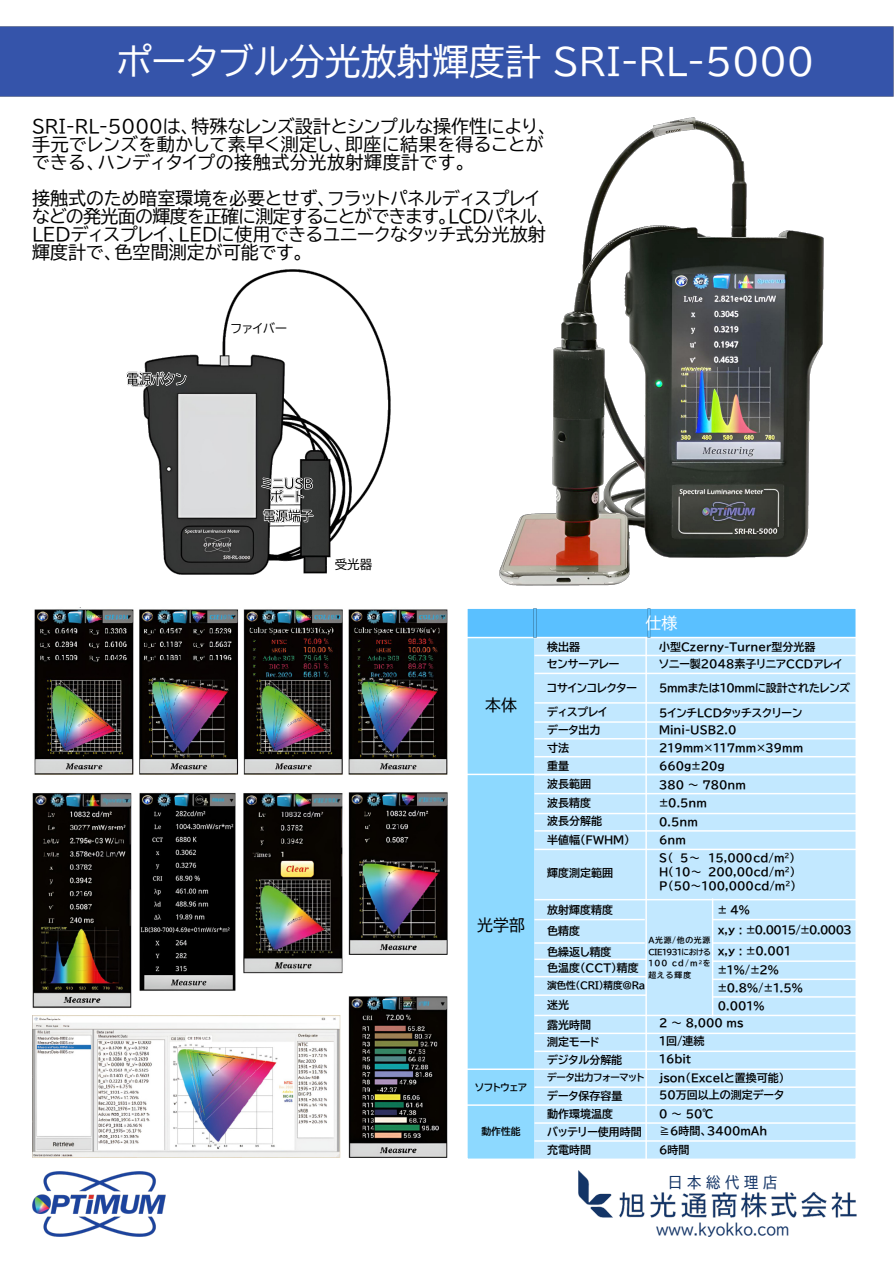
<style>
.page{position:relative;width:894px;height:1263px;background:#fff}
.page>*{position:absolute;margin:0;border:0;box-sizing:border-box;transform-origin:0 0}
.t1{font:36px "BIZ UDP Gothic";color:#fff}
.t2{font:18px/18px "BIZ UDP Gothic";color:#000}
.t3{font:18px/18px "BIZ UDP Gothic";letter-spacing:.03em;color:#000}
.t4{font:15.9px "BIZ UDP Gothic";color:#000}
.t5{font:15.9px "BIZ UDP Gothic";color:#fff}
.t6{font:15px "BIZ UDP Gothic";color:#133466;scale:.95 1}
.t7{font:12.45px "BIZ UDP Gothic";color:#000}
.t8{font:10.95px/18.1px "BIZ UDP Gothic Bold";color:#000}
.t9{font:10.95px/19.5px "BIZ UDP Gothic Bold";letter-spacing:-.05em;color:#000}
.t10{font:10.95px "BIZ UDP Gothic Bold";letter-spacing:-.02em;color:#000}
.t11{font:9.75px "BIZ UDP Gothic Bold";letter-spacing:-.02em;color:#000}
.t12{font:7.8px/11.7px "BIZ UDP Gothic Bold";letter-spacing:.09em;color:#000;text-align:justify}
</style>
<div class="page">
<div style="left:0;top:26px;width:893px;height:71px;background:#3554aa"></div>
<img style="left:32px;top:1171px;width:133px;height:66px">
<img style="left:578px;top:1171px;width:278px;height:47px">
<div style="left:466px;top:608px;width:69px;height:551px;background:#8dd9ff"></div>
<div style="left:534px;top:608px;width:321px;height:551px;background:#c2e8ff"></div>
<div style="left:466px;top:608px;width:389px;height:29px;background:#5ac0ff"></div>
<hr style="left:466px;top:637px;width:389px;height:1px;background:#fff">
<hr style="left:534px;top:655px;width:321px;height:1px;background:#fff">
<hr style="left:534px;top:673px;width:321px;height:1px;background:#fff">
<hr style="left:534px;top:721px;width:321px;height:2px;background:#fff">
<hr style="left:534px;top:738px;width:321px;height:1px;background:#fff">
<hr style="left:534px;top:756px;width:321px;height:1px;background:#fff">
<hr style="left:534px;top:813px;width:321px;height:1px;background:#fff">
<hr style="left:534px;top:830px;width:321px;height:2px;background:#fff">
<hr style="left:534px;top:849px;width:321px;height:1px;background:#fff">
<hr style="left:534px;top:899px;width:321px;height:1px;background:#fff">
<hr style="left:534px;top:958px;width:112px;height:2px;background:#fff">
<hr style="left:534px;top:976px;width:112px;height:1px;background:#fff">
<hr style="left:534px;top:994px;width:112px;height:2px;background:#fff">
<hr style="left:534px;top:1015px;width:321px;height:1px;background:#fff">
<hr style="left:534px;top:1033px;width:321px;height:1px;background:#fff">
<hr style="left:534px;top:1050px;width:321px;height:2px;background:#fff">
<hr style="left:534px;top:1086px;width:321px;height:2px;background:#fff">
<hr style="left:534px;top:1122px;width:321px;height:2px;background:#fff">
<hr style="left:534px;top:1140px;width:321px;height:2px;background:#fff">
<hr style="left:466px;top:1104px;width:389px;height:2px;background:#fff">
<hr style="left:466px;top:1068px;width:389px;height:2px;background:#fff">
<hr style="left:466px;top:774px;width:389px;height:1px;background:#fff">
<hr style="left:534px;top:793px;width:321px;height:1px;background:#fff">
<hr style="left:534px;top:702px;width:321px;height:2px;background:#fff">
<img style="left:533px;top:608px;width:3px;height:29px">
<img style="left:647px;top:608px;width:3px;height:29px">
<hr style="left:712px;top:919px;width:143px;height:1px;background:#fff">
<hr style="left:712px;top:942px;width:143px;height:2px;background:#fff">
<hr style="left:534px;top:919px;width:110px;height:1px;background:#fff">
<hr style="left:534px;top:942px;width:110px;height:2px;background:#fff">
<hr style="left:712px;top:960px;width:143px;height:2px;background:#fff">
<hr style="left:712px;top:979px;width:143px;height:1px;background:#fff">
<hr style="left:712px;top:996px;width:143px;height:2px;background:#fff">
<hr style="left:645px;top:637px;width:1px;height:522px;background:#fff">
<hr style="left:711px;top:899px;width:2px;height:117px;background:#fff">
<img style="left:499px;top:117px;width:324px;height:468px">
<img style="left:144px;top:270px;width:247px;height:304px">
<img style="left:261px;top:478px;width:53px;height:45px">
<img style="left:126px;top:372px;width:61px;height:14px">
<img style="left:34px;top:609px;width:413px;height:165px">
<img style="left:32px;top:792px;width:99px;height:216px">
<img style="left:139px;top:792px;width:96px;height:199px">
<img style="left:243px;top:793px;width:100px;height:180px">
<img style="left:348px;top:996px;width:99px;height:162px">
<img style="left:348px;top:792px;width:99px;height:162px">
<img style="left:32px;top:1015px;width:308px;height:143px">
<h1 class="t1" style="left:116px;top:44px;width:699px">ポータブル分光放射輝度計 SRI-RL-5000</h1>
<h2 class="t3" style="left:32px;top:118px;width:518px">SRI-RL-5000は、特殊なレンズ設計とシンプルな操作性により、手元でレンズを動かして素早く測定し、即座に結果を得ることができる、ハンディタイプの接触式分光放射輝度計です。</h2>
<h2 class="t2" style="left:32px;top:190px;width:516px">接触式のため暗室環境を必要とせず、フラットパネルディスプレイなどの発光面の輝度を正確に測定することができます。LCDパネル、<br>LEDディスプレイ、LEDに使用できるユニークなタッチ式分光放射輝度計で、色空間測定が可能です。</h2>
<p class="t7" style="left:231px;top:322px;width:58px">ファイバー</p>
<p class="t7" style="left:334px;top:558px;width:39px">受光器</p>
<h3 class="t4" style="left:485px;top:697px;width:33px">本体</h3>
<h3 class="t4" style="left:477px;top:917px;width:49px">光学部</h3>
<p class="t11" style="left:475px;top:1083px;width:53px">ソフトウェア</p>
<p class="t11" style="left:481px;top:1127px;width:41px">動作性能</p>
<h3 class="t5" style="left:645px;top:615px;width:33px">仕様</h3>
<p class="t8" style="left:547px;top:638px;width:74px;line-height:17.1px">検出器<br>センサーアレー</p>
<p class="t8" style="left:547px;top:679px;width:91px">コサインコレクター</p>
<p class="t8" style="left:547px;top:703px;width:61px">ディスプレイデータ出力寸法<br>重量<br>波長範囲<br>波長精度</p>
<p class="t8" style="left:547px;top:812px;width:84px">波長分解能<br>半値幅(FWHM)</p>
<p class="t8" style="left:547px;top:864px;width:67px">輝度測定範囲</p>
<p class="t8" style="left:547px;top:900px;width:67px;line-height:20.7px">放射輝度精度色精度<br>色繰返し精度</p>
<p class="t8" style="left:547px;top:959px;width:93px">色温度(CCT)精度</p>
<p class="t11" style="left:547px;top:980px;width:100px">演色性(CRI）精度@Ra</p>
<p class="t8" style="left:547px;top:995px;width:45px;line-height:19.5px">迷光<br>露光時間</p>
<p class="t8" style="left:547px;top:1033px;width:77px">測定モード<br>デジタル分解能</p>
<p class="t11" style="left:547px;top:1073px;width:99px">データ出力フォーマット</p>
<p class="t8" style="left:547px;top:1087px;width:96px">データ保存容量<br>動作環境温度<br>バッテリー使用時間充電時間</p>
<p class="t8" style="left:658px;top:638px;width:184px;line-height:17.5px">小型Czerny-Turner型分光器<br>ソニー製2048素子リニアCCDアレイ</p>
<p class="t10" style="left:658px;top:682px;width:192px">5mmまたは10mmに設計されたレンズ</p>
<p class="t8" style="left:658px;top:704px;width:145px;line-height:17.1px">5インチLCDタッチスクリーン<br>Mini-USB2.0</p>
<p class="t8" style="left:658px;top:739px;width:146px;line-height:17.7px">219mm×117mm×39mm<br>660g±20g</p>
<p class="t8" style="left:658px;top:775px;width:88px">380 ～ 780nm ±0.5nm<br>0.5nm</p>
<p class="t8" style="left:658px;top:830px;width:137px">6nm<br>S（ 5～ 15,000cd/m<sup>2</sup>)</p>
<p class="t8" style="left:658px;top:864px;width:138px;line-height:14.1px">H（ 10～ 200,00cd/m<sup>2</sup>)<br>P（50～100,000cd/m<sup>2</sup>)</p>
<p class="t9" style="left:717px;top:900px;width:136px">± 4%<br>x,y : ±0.0015/±0.0003</p>
<p class="t8" style="left:717px;top:942px;width:75px">x,y : ±0.001</p>
<p class="t8" style="left:717px;top:960px;width:63px">±1%/±2%</p>
<p class="t8" style="left:717px;top:979px;width:87px">±0.8%/±1.5%</p>
<p class="t8" style="left:717px;top:996px;width:48px">0.001%</p>
<p class="t8" style="left:658px;top:1014px;width:86px">2 ～ 8,000 ms</p>
<p class="t8" style="left:658px;top:1032px;width:47px">1回/連続</p>
<p class="t8" style="left:658px;top:1050px;width:34px">16bit</p>
<p class="t8" style="left:658px;top:1068px;width:127px">json(Excelと置換可能)</p>
<p class="t8" style="left:658px;top:1086px;width:126px">50万回以上の測定データ</p>
<p class="t8" style="left:658px;top:1104px;width:56px">0 ～ 50℃</p>
<p class="t8" style="left:658px;top:1121px;width:110px;line-height:19.2px">≧6時間、3400mAh<br>6時間</p>
<p class="t12" style="left:648px;top:934px;width:64px">A光源/他の光源CIE1931における100 cd/m<sup>2</sup>を超える輝度</p>
<h3 class="t6" style="left:667px;top:1175px;width:116px">日本総代理店</h3>
<h3 class="t6" style="left:655px;top:1221px;width:142px">www.kyokko.com</h3>
</div>
